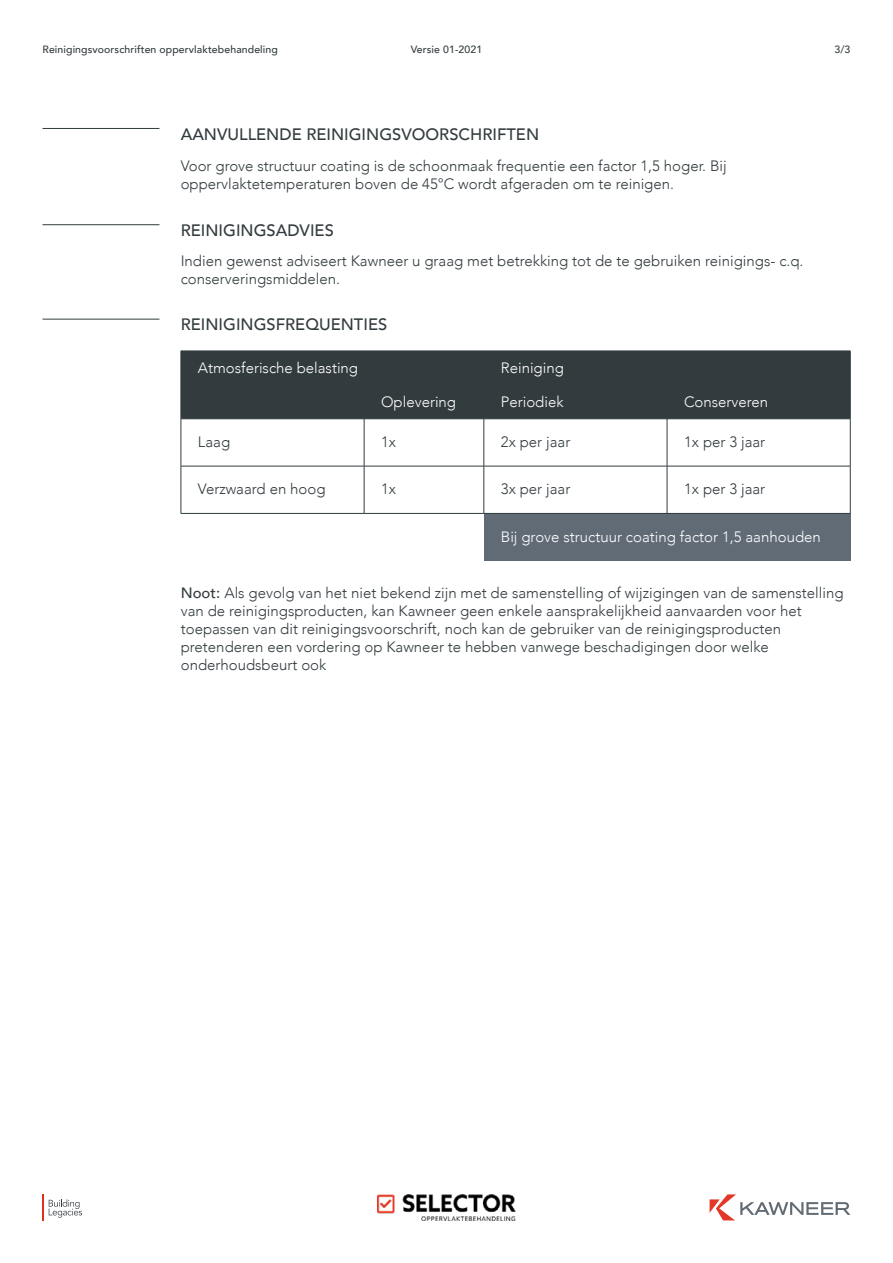
<style>
.page{position:relative;width:893px;height:1263px;background:#fff}
.page>*{position:absolute;margin:0;border:0;box-sizing:border-box;transform-origin:0 0}
.t1{font:500 16.5px "Avenir";color:#323b3e}
.t2{font:300 15px/18px "Avenir";color:#323b3e}
.t3{font:300 15px "Avenir";color:#fff}
.t4{font:500 10.5px "Avenir";letter-spacing:.01em;color:#323b3e}
.s1{font-weight:500}
</style>
<div class="page">
<hr style="left:43px;top:128px;width:116px;height:1px;background:#323b3e">
<hr style="left:43px;top:224px;width:116px;height:1px;background:#323b3e">
<hr style="left:43px;top:319px;width:116px;height:1px;background:#323b3e">
<div style="left:182px;top:352px;width:668px;height:66px;background:#323b3e"></div>
<div style="left:484px;top:513px;width:366px;height:48px;background:#616b75"></div>
<hr style="left:181px;top:351px;width:183px;height:1px;background:#323b3e">
<hr style="left:181px;top:351px;width:1px;height:35px;background:#323b3e">
<hr style="left:364px;top:351px;width:120px;height:1px;background:#323b3e">
<hr style="left:364px;top:351px;width:1px;height:35px;background:#323b3e">
<hr style="left:484px;top:351px;width:183px;height:1px;background:#323b3e">
<hr style="left:484px;top:351px;width:1px;height:35px;background:#323b3e">
<hr style="left:667px;top:351px;width:183px;height:1px;background:#323b3e">
<hr style="left:667px;top:351px;width:1px;height:35px;background:#323b3e">
<hr style="left:850px;top:351px;width:1px;height:35px;background:#323b3e">
<hr style="left:181px;top:386px;width:183px;height:1px;background:#323b3e">
<hr style="left:181px;top:386px;width:1px;height:33px;background:#323b3e">
<hr style="left:364px;top:386px;width:120px;height:1px;background:#323b3e">
<hr style="left:364px;top:386px;width:1px;height:33px;background:#323b3e">
<hr style="left:484px;top:386px;width:183px;height:1px;background:#323b3e">
<hr style="left:484px;top:386px;width:1px;height:33px;background:#323b3e">
<hr style="left:667px;top:386px;width:183px;height:1px;background:#323b3e">
<hr style="left:667px;top:386px;width:1px;height:33px;background:#323b3e">
<hr style="left:850px;top:386px;width:1px;height:33px;background:#323b3e">
<hr style="left:181px;top:418px;width:183px;height:1px;background:#323b3e">
<hr style="left:181px;top:419px;width:1px;height:47px;background:#323b3e">
<hr style="left:364px;top:418px;width:120px;height:1px;background:#323b3e">
<hr style="left:364px;top:419px;width:1px;height:47px;background:#323b3e">
<hr style="left:484px;top:418px;width:183px;height:1px;background:#323b3e">
<hr style="left:484px;top:419px;width:1px;height:47px;background:#323b3e">
<hr style="left:667px;top:418px;width:183px;height:1px;background:#323b3e">
<hr style="left:667px;top:419px;width:1px;height:47px;background:#323b3e">
<hr style="left:850px;top:419px;width:1px;height:47px;background:#323b3e">
<hr style="left:181px;top:466px;width:183px;height:1px;background:#323b3e">
<hr style="left:181px;top:466px;width:1px;height:47px;background:#323b3e">
<hr style="left:364px;top:466px;width:120px;height:1px;background:#323b3e">
<hr style="left:364px;top:466px;width:1px;height:47px;background:#323b3e">
<hr style="left:484px;top:466px;width:183px;height:1px;background:#323b3e">
<hr style="left:484px;top:466px;width:1px;height:47px;background:#323b3e">
<hr style="left:667px;top:466px;width:183px;height:1px;background:#323b3e">
<hr style="left:667px;top:466px;width:1px;height:47px;background:#323b3e">
<hr style="left:850px;top:466px;width:1px;height:47px;background:#323b3e">
<hr style="left:181px;top:513px;width:183px;height:1px;background:#323b3e">
<hr style="left:364px;top:513px;width:120px;height:1px;background:#323b3e">
<hr style="left:484px;top:513px;width:183px;height:1px;background:#323b3e">
<hr style="left:667px;top:513px;width:183px;height:1px;background:#323b3e">
<svg style="left:710px;top:1194px;width:140px;height:26px"></svg>
<svg style="left:43px;top:1194px;width:39px;height:26px"></svg>
<img style="left:377px;top:1194px;width:139px;height:26px">
<p class="t4" style="left:43px;top:40px;width:237px">Reinigingsvoorschriften oppervlaktebehandeling</p>
<p class="t4" style="left:411px;top:40px;width:73px">Versie 01-2021</p>
<p class="t4" style="left:834px;top:40px;width:17px">3/3</p>
<p class="t1" style="left:181px;top:120px;width:360px">AANVULLENDE REINIGINGSVOORSCHRIFTEN</p>
<p class="t2" style="left:181px;top:157px;width:547px">Voor grove structuur coating is de schoonmaak frequentie een factor 1,5 hoger. Bij oppervlaktetemperaturen boven de 45°C wordt afgeraden om te reinigen.</p>
<p class="t1" style="left:181px;top:216px;width:155px">REINIGINGSADVIES</p>
<p class="t2" style="left:181px;top:252px;width:624px">Indien gewenst adviseert Kawneer u graag met betrekking tot de te gebruiken reinigings- c.q. conserveringsmiddelen.</p>
<p class="t1" style="left:181px;top:310px;width:208px">REINIGINGSFREQUENTIES</p>
<p class="t3" style="left:198px;top:359px;width:162px">Atmosferische belasting</p>
<p class="t3" style="left:501px;top:359px;width:65px">Reiniging</p>
<p class="t3" style="left:381px;top:393px;width:76px">Oplevering</p>
<p class="t3" style="left:501px;top:393px;width:64px">Periodiek</p>
<p class="t3" style="left:684px;top:393px;width:86px">Conserveren</p>
<p class="t2" style="left:198px;top:433px;width:34px">Laag</p>
<p class="t2" style="left:381px;top:433px;width:17px">1x</p>
<p class="t2" style="left:501px;top:433px;width:71px">2x per jaar</p>
<p class="t2" style="left:684px;top:433px;width:83px">1x per 3 jaar</p>
<p class="t2" style="left:198px;top:480px;width:129px">Verzwaard en hoog</p>
<p class="t2" style="left:381px;top:480px;width:17px">1x</p>
<p class="t2" style="left:501px;top:480px;width:71px">3x per jaar</p>
<p class="t2" style="left:684px;top:480px;width:83px">1x per 3 jaar</p>
<p class="t3" style="left:501px;top:528px;width:321px">Bij grove structuur coating factor 1,5 aanhouden</p>
<p class="t2" style="left:181px;top:583px;width:664px"><span class="s1">Noot:</span> Als gevolg van het niet bekend zijn met de samenstelling of wijzigingen van de samenstelling van de reinigingsproducten, kan Kawneer geen enkele aansprakelijkheid aanvaarden voor het toepassen van dit reinigingsvoorschrift, noch kan de gebruiker van de reinigingsproducten pretenderen een vordering op Kawneer te hebben vanwege beschadigingen door welke onderhoudsbeurt ook</p>
</div>
